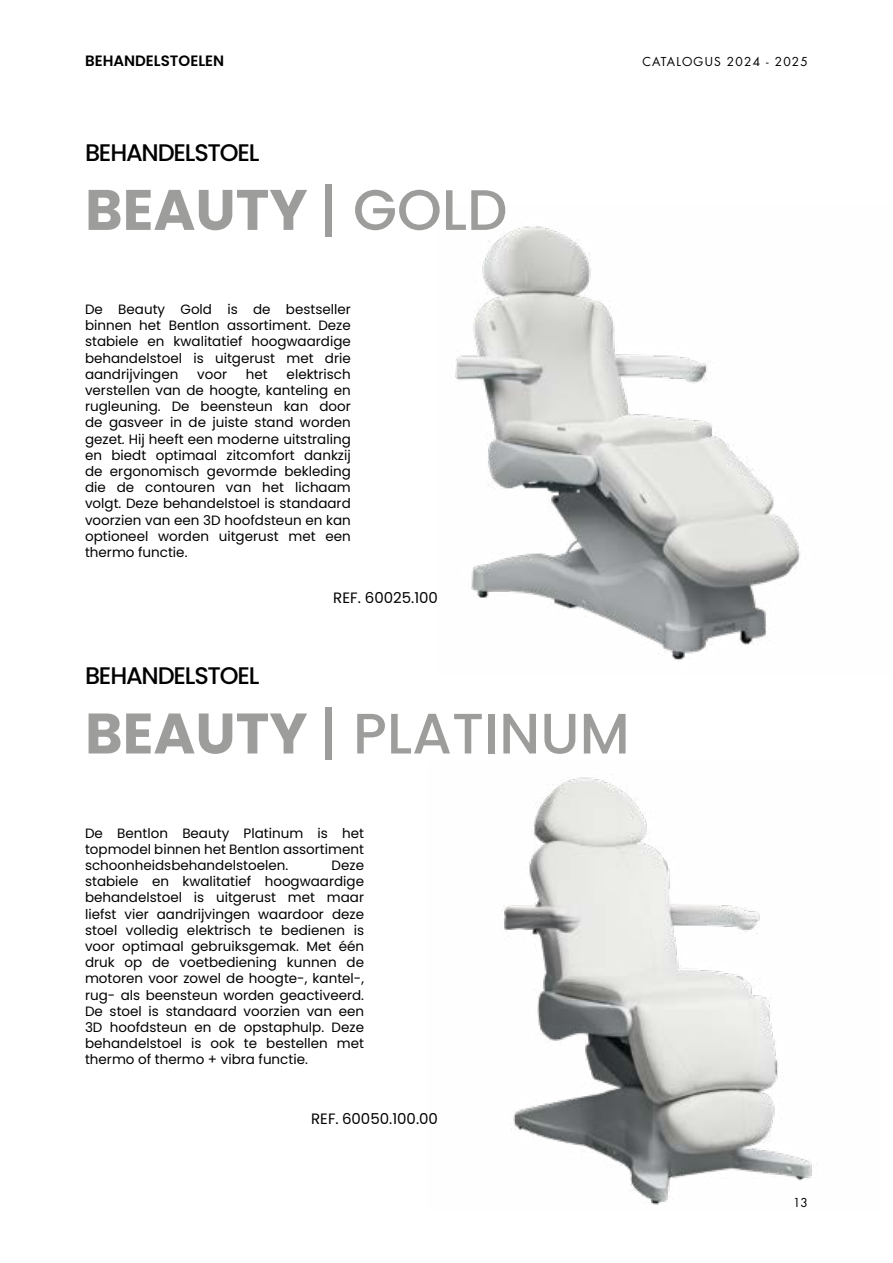
<style>
.page{position:relative;width:893px;height:1263px;background:#fff}
.page>*{position:absolute;margin:0;border:0;box-sizing:border-box;transform-origin:0 0}
.t1{font:500 57px "Poppins";color:#9d9d9c}
.t2{font:700 57px "Poppins";color:#9d9d9c}
.t3{font:500 24px "Poppins";letter-spacing:-.05em;color:#000}
.t4{font:15px "Poppins";color:#000}
.t5{font:600 15px "Poppins";color:#000}
.t6{font:13.5px/16.2px "Poppins";color:#000;text-align:justify}
.t7{font:12px "Futura";letter-spacing:.1em;color:#000}
.s1{font-weight:500}
.s2{font-weight:700}
</style>
<div class="page">
<img style="left:503px;top:777px;width:309px;height:428px">
<img style="left:455px;top:226px;width:346px;height:435px">
<p class="t5" style="left:85px;top:52px;width:141px">BEHANDELSTOELEN</p>
<p class="t7" style="left:642px;top:54px;width:167px">CATALOGUS 2024 - 2025</p>
<h2 class="t3" style="left:85px;top:138px;width:176px">BEHANDELSTOEL</h2>
<h1 class="t2" style="left:85px;top:177px;width:424px">BEAUTY <span class="s1">| GOLD</span></h1>
<p class="t6" style="left:85px;top:301px;width:267px">De Beauty Gold is de bestseller binnen het Bentlon assortiment. Deze stabiele en kwalitatief hoogwaardige behandelstoel is uitgerust met drie aandrijvingen</p>
<p class="t6" style="left:85px;top:366px;width:267px;text-indent:202px">elektrisch verstellen van de hoogte, kanteling en rugleuning. De beensteun kan door de gasveer in de juiste stand worden gezet. Hij heeft een moderne uitstraling en biedt optimaal zitcomfort dankzij de ergonomisch gevormde bekleding die de contouren van het lichaam volgt. Deze behandelstoel is standaard voorzien van een 3D hoofdsteun en kan optioneel worden uitgerust met een thermo functie.</p>
<p class="t6" style="left:197px;top:366px;width:31px">voor</p>
<p class="t6" style="left:246px;top:366px;width:23px">het</p>
<h2 class="t3" style="left:85px;top:662px;width:176px">BEHANDELSTOEL</h2>
<p class="t4" style="left:333px;top:589px;width:106px">REF. 60025.100</p>
<h1 class="t1" style="left:85px;top:700px;width:546px"><span class="s2">BEAUTY</span> | PLATINUM</h1>
<p class="t6" style="left:85px;top:825px;width:281px">De Bentlon Beauty Platinum is het topmodel binnen het Bentlon assortiment schoonheidsbehandelstoelen.</p>
<p class="t6" style="left:85px;top:857px;width:281px;text-indent:247px">Deze stabiele en kwalitatief hoogwaardige behandelstoel is uitgerust met maar liefst vier aandrijvingen waardoor deze stoel volledig elektrisch te bedienen is voor optimaal gebruiksgemak. Met één druk op de voetbediening kunnen de motoren voor zowel de hoogte-, kantel-, rug- als beensteun worden geactiveerd.<br>De stoel is standaard voorzien van een 3D hoofdsteun en de opstaphulp. Deze behandelstoel is ook te bestellen met thermo of thermo + vibra functie.</p>
<p class="t4" style="left:311px;top:1110px;width:128px">REF. 60050.100.00</p>
<p class="t7" style="left:793px;top:1195px;width:16px">13</p>
</div>
